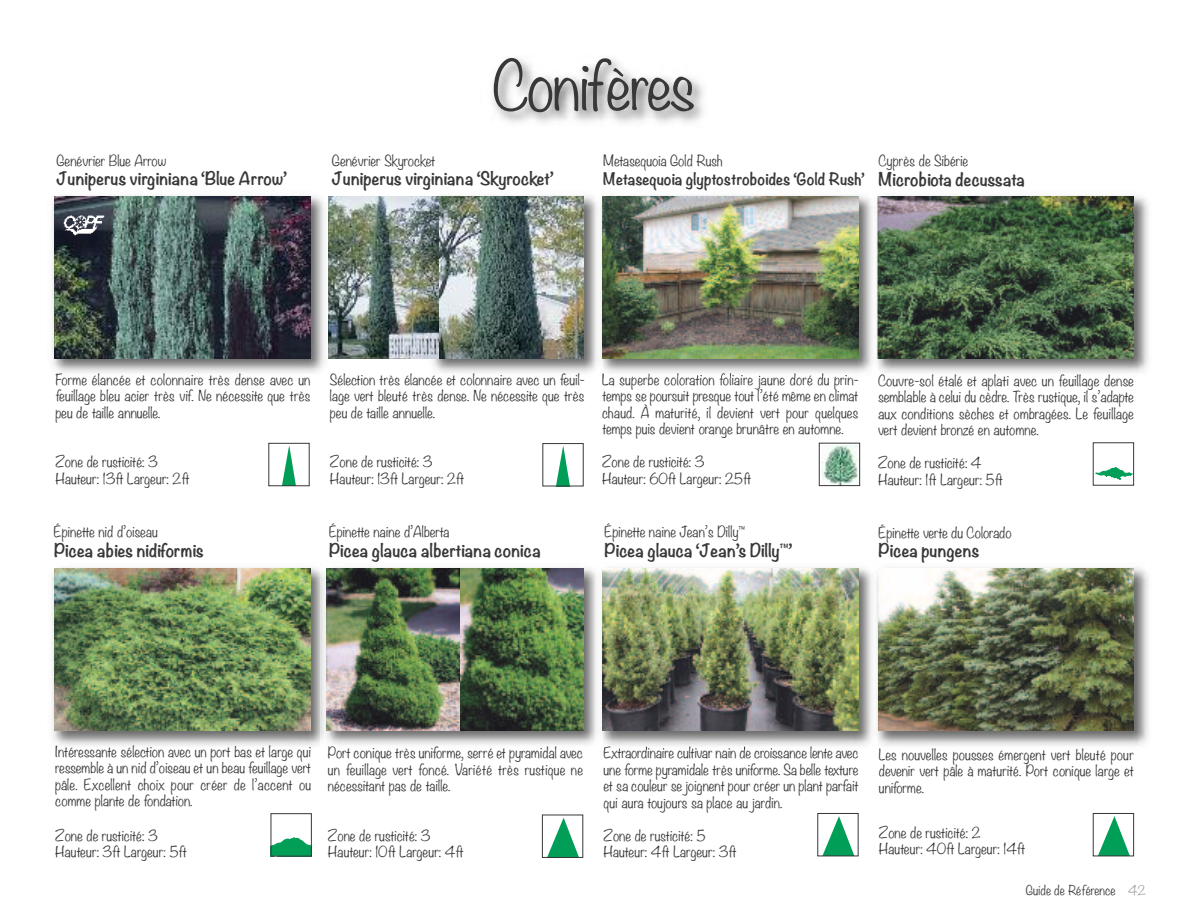
<style>
.page{position:relative;width:1188px;height:918px;background:#fff}
.page>*{position:absolute;margin:0;border:0;box-sizing:border-box;transform-origin:0 0}
.t1{font:300 60px "Noteworthy";letter-spacing:-.025em;color:#393839}
.t2{font:700 16.5px "Noteworthy";color:#393839}
.t3{font:700 15px "Noteworthy";color:#393839}
.t4{font:300 13.5px/16.5px "Noteworthy";color:#393839;text-align:justify}
.t5{font:300 12px "Noteworthy";color:#393839}
.s1{color:#9c9c9c}
</style>
<div class="page">
<img style="left:52px;top:567px;width:544px;height:179px">
<img style="left:460px;top:569px;width:123px;height:162px">
<img style="left:427px;top:190px;width:722px;height:188px">
<img style="left:439px;top:197px;width:144px;height:162px">
<img style="left:878px;top:197px;width:256px;height:162px">
<svg style="left:1096px;top:468px;width:36px;height:12px"></svg>
<div style="left:1093px;top:442px;width:41px;height:44px;border:1px solid #393839"></div>
<img style="left:320px;top:567px;width:10px;height:179px">
<img style="left:54px;top:569px;width:256px;height:162px">
<svg style="left:273px;top:837px;width:37px;height:17px"></svg>
<div style="left:271px;top:813px;width:41px;height:43px;border:1px solid #393839"></div>
<img style="left:327px;top:569px;width:133px;height:162px">
<svg style="left:547px;top:818px;width:32px;height:38px"></svg>
<div style="left:542px;top:815px;width:41px;height:43px;border:1px solid #393839"></div>
<img style="left:822px;top:445px;width:36px;height:39px">
<div style="left:819px;top:443px;width:41px;height:43px;border:1px solid #393839"></div>
<img style="left:602px;top:567px;width:547px;height:183px">
<img style="left:878px;top:569px;width:256px;height:162px">
<img style="left:492px;top:58px;width:211px;height:65px">
<svg style="left:823px;top:816px;width:31px;height:38px"></svg>
<div style="left:817px;top:813px;width:42px;height:43px;border:1px solid #393839"></div>
<svg style="left:1098px;top:816px;width:31px;height:38px"></svg>
<div style="left:1093px;top:813px;width:41px;height:43px;border:1px solid #393839"></div>
<img style="left:52px;top:195px;width:278px;height:178px">
<img style="left:54px;top:197px;width:256px;height:162px">
<svg style="left:282px;top:445px;width:14px;height:39px"></svg>
<div style="left:268px;top:443px;width:42px;height:43px;border:1px solid #393839"></div>
<img style="left:328px;top:197px;width:111px;height:162px">
<svg style="left:556px;top:445px;width:14px;height:39px"></svg>
<div style="left:542px;top:443px;width:42px;height:43px;border:1px solid #393839"></div>
<img style="left:63px;top:215px;width:41px;height:21px">
<img style="left:603px;top:373px;width:34px;height:5px">
<img style="left:602px;top:197px;width:257px;height:162px">
<img style="left:596px;top:579px;width:6px;height:154px">
<img style="left:604px;top:747px;width:27px;height:3px">
<img style="left:602px;top:569px;width:257px;height:162px">
<p class="t4" style="left:57px;top:151px;width:111px">Genévrier Blue Arrow</p>
<p class="t2" style="left:57px;top:164px;width:232px">Juniperus virginiana ‘Blue Arrow’</p>
<h1 class="t1" style="left:492px;top:33px;width:205px">Conifères</h1>
<p class="t4" style="left:332px;top:151px;width:105px">Genévrier Skyrocket</p>
<p class="t2" style="left:332px;top:164px;width:223px">Juniperus virginiana ‘Skyrocket’</p>
<p class="t4" style="left:603px;top:151px;width:121px">Metasequoia Gold Rush</p>
<p class="t3" style="left:603px;top:166px;width:263px">Metasequoia glyptostroboides ‘Gold Rush’</p>
<p class="t4" style="left:878px;top:152px;width:91px">Cyprès de Sibérie</p>
<p class="t2" style="left:878px;top:165px;width:148px">Microbiota decussata</p>
<p class="t4" style="left:55px;top:370px;width:257px">Forme élancée et colonnaire très dense avec un feuillage bleu acier très vif. Ne nécessite que très peu de taille annuelle.</p>
<p class="t4" style="left:55px;top:453px;width:136px">Zone de rusticité: 3<br>Hauteur: 13ft Largeur: 2ft</p>
<p class="t4" style="left:54px;top:522px;width:105px">Épinette nid d’oiseau</p>
<p class="t2" style="left:54px;top:536px;width:151px">Picea abies nidiformis</p>
<p class="t4" style="left:330px;top:370px;width:256px">Sélection très élancée et colonnaire avec un feuil&shy;lage vert bleuté très dense. Ne nécessite que très peu de taille annuelle.</p>
<p class="t4" style="left:330px;top:453px;width:136px">Zone de rusticité: 3<br>Hauteur: 13ft Largeur: 2ft</p>
<p class="t4" style="left:329px;top:523px;width:122px">Épinette naine d’Alberta</p>
<p class="t2" style="left:329px;top:536px;width:213px">Picea glauca albertiana conica</p>
<p class="t4" style="left:602px;top:370px;width:258px">La superbe coloration foliaire jaune doré du prin&shy;temps se poursuit presque tout l’été même en climat chaud. À maturité, il devient vert pour quelques temps puis devient orange brunâtre en automne.</p>
<p class="t4" style="left:602px;top:453px;width:151px">Zone de rusticité: 3<br>Hauteur: 60ft Largeur: 25ft</p>
<p class="t4" style="left:605px;top:523px;width:142px">Épinette naine Jean’s Dilly™</p>
<p class="t2" style="left:605px;top:536px;width:189px">Picea glauca ‘Jean’s Dilly™’</p>
<p class="t4" style="left:878px;top:371px;width:257px">Couvre-sol étalé et aplati avec un feuillage dense semblable à celui du cèdre. Très rustique, il s’adapte aux conditions sèches et ombragées. Le feuillage vert devient bronzé en automne.</p>
<p class="t4" style="left:878px;top:454px;width:127px">Zone de rusticité: 4<br>Hauteur: 1ft Largeur: 5ft</p>
<p class="t4" style="left:879px;top:523px;width:135px">Épinette verte du Colorado</p>
<p class="t2" style="left:879px;top:536px;width:103px">Picea pungens</p>
<p class="t4" style="left:55px;top:742px;width:257px">Intéressante sélection avec un port bas et large qui ressemble à un nid d’oiseau et un beau feuillage vert pâle. Excellent choix pour créer de l’accent ou comme plante de fondation.</p>
<p class="t4" style="left:55px;top:826px;width:133px">Zone de rusticité: 3<br>Hauteur: 3ft Largeur: 5ft</p>
<p class="t4" style="left:328px;top:743px;width:257px">Port conique très uniforme, serré et pyramidal avec un feuillage vert foncé. Variété très rustique ne nécessitant pas de taille.</p>
<p class="t4" style="left:328px;top:826px;width:137px">Zone de rusticité: 3<br>Hauteur: 10ft Largeur: 4ft</p>
<p class="t4" style="left:603px;top:743px;width:257px">Extraordinaire cultivar nain de croissance lente avec une forme pyramidale très uniforme. Sa belle texture et sa couleur se joignent pour créer un plant parfait qui aura toujours sa place au jardin.</p>
<p class="t4" style="left:603px;top:826px;width:135px">Zone de rusticité: 5<br>Hauteur: 4ft Largeur: 3ft</p>
<p class="t4" style="left:879px;top:745px;width:257px">Les nouvelles pousses émergent vert bleuté pour devenir vert pâle à maturité. Port conique large et uniforme.</p>
<p class="t4" style="left:879px;top:823px;width:148px">Zone de rusticité: 2<br>Hauteur: 40ft Largeur: 14ft</p>
<p class="t5" style="left:1026px;top:879px;width:121px">Guide de Référence <span class="s1">42</span></p>
</div>
